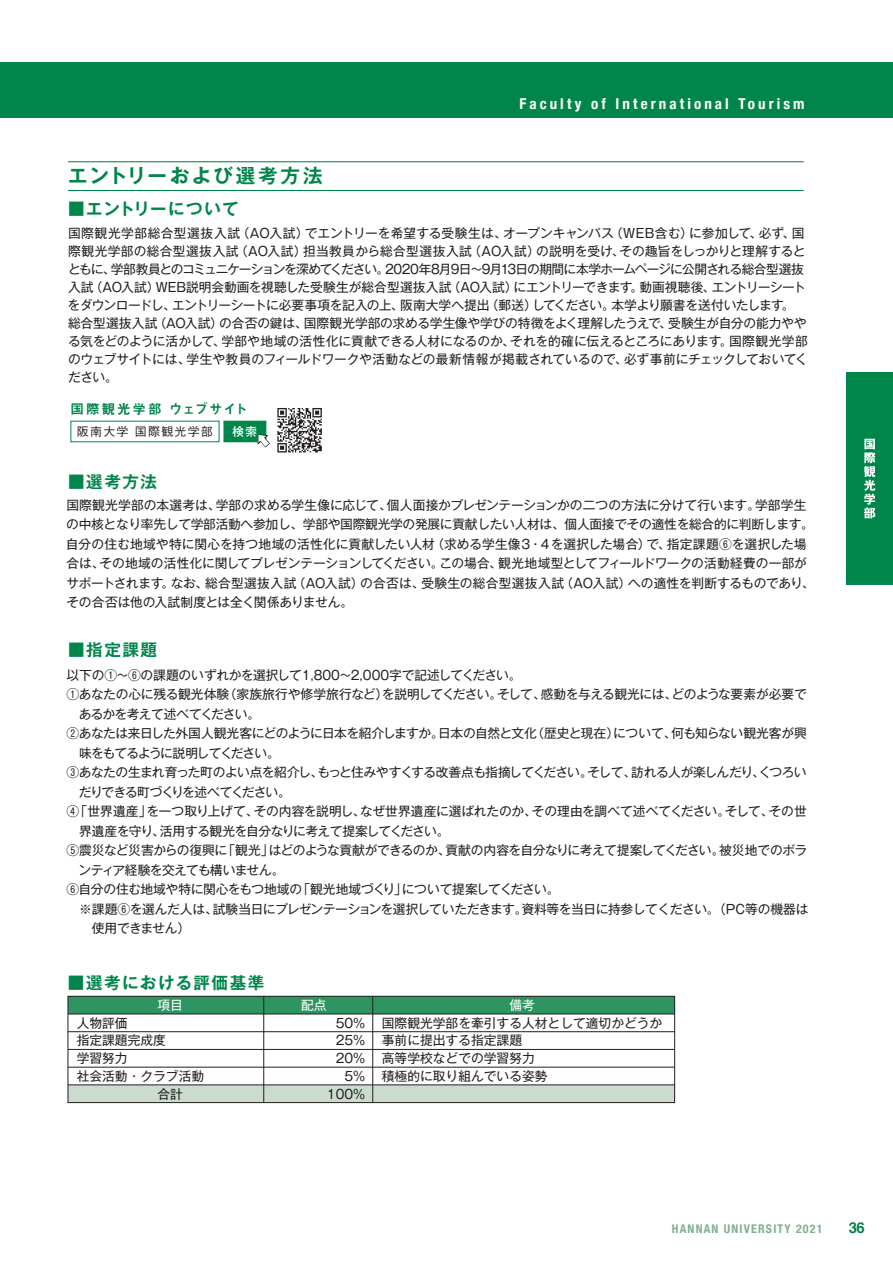
<style>
.page{position:relative;width:893px;height:1263px;background:#fff}
.page>*{position:absolute;margin:0;border:0;box-sizing:border-box;transform-origin:0 0}
.t1{font:700 19.5px "Gothic MB101 Pro De";letter-spacing:.12em;color:#00854a}
.t2{font:700 16.5px "Gothic MB101 Pro De";letter-spacing:.095em;color:#00854a}
.t3{font:700 16.5px "Gothic MB101 Pro De";letter-spacing:.07em;color:#00854a}
.t4{font:700 condensed 15px "Helvetica Neue";letter-spacing:.205em;color:#fff}
.t5{font:700 15px "Helvetica";color:#00854a}
.t6{font:13.5px "Midashi Go Pr 6 N MB31";letter-spacing:.15em;color:#00854a}
.t7{font:12.75px/18px "Gothic MB101 Pro";letter-spacing:-.02em;color:#231f20}
.t8{font:12.75px "Gothic MB101 Pro";letter-spacing:-.05em;color:#231f20}
.t9{font:12.75px/17.7px "Gothic MB101 Pro";color:#231f20}
.t10{font:12.75px "Gothic MB101 Pro";letter-spacing:.005em;color:#231f20}
.t11{font:12.75px "Gothic MB101 Pro";letter-spacing:-.075em;color:#231f20}
.t12{font:12.75px "Gothic MB101 Pro";letter-spacing:-.08em;color:#231f20}
.t13{font:12.75px "Gothic MB101 Pro";letter-spacing:-.04em;color:#231f20}
.t14{font:12.75px "Gothic MB101 Pro";color:#fff}
.t15{font:700 condensed 12px "Helvetica Neue";letter-spacing:.1em;color:#82b08f}
.t16{font:500 12px "Gothic BBB Pro";letter-spacing:.1em;color:#231f20}
.t17{font:700 12px "Futo Go B101 Pro";color:#fff}
</style>
<div class="page">
<div style="left:846px;top:372px;width:47px;height:213px;background:#00854a"></div>
<svg style="left:864px;top:439px;width:11px;height:79px"></svg>
<div style="left:0;top:63px;width:893px;height:55px;background:#00854a"></div>
<hr style="left:68px;top:161px;width:736px;height:1px;background:#00854a">
<hr style="left:68px;top:190px;width:736px;height:1px;background:#00854a">
<div style="left:68px;top:996px;width:607px;height:18px;background:#2e9461"></div>
<div style="left:68px;top:1085px;width:607px;height:17px;background:#cbdbce"></div>
<div style="left:68px;top:996px;width:607px;height:107px;border:1px solid #231f20"></div>
<hr style="left:68px;top:1031px;width:607px;height:1px;background:#231f20">
<hr style="left:68px;top:1049px;width:607px;height:1px;background:#231f20">
<hr style="left:68px;top:1067px;width:607px;height:1px;background:#231f20">
<hr style="left:68px;top:1084px;width:607px;height:1px;background:#231f20">
<hr style="left:263px;top:996px;width:1px;height:106px;background:#231f20">
<hr style="left:372px;top:996px;width:1px;height:106px;background:#231f20">
<hr style="left:68px;top:1014px;width:607px;height:1px;background:#231f20">
<div style="left:224px;top:421px;width:42px;height:21px;background:#00854a"></div>
<svg style="left:277px;top:408px;width:45px;height:44px"></svg>
<svg style="left:255px;top:432px;width:15px;height:16px"></svg>
<p class="t4" style="left:519px;top:91px;width:287px">Faculty of International Tourism</p>
<h1 class="t1" style="left:68px;top:160px;width:256px">エントリーおよび選考方法</h1>
<p class="t3" style="left:68px;top:195px;width:172px">■エントリーについて</p>
<p class="t7" style="left:68px;top:222px;width:742px">国際観光学部総合型選抜入試（AO入試）でエントリーを希望する受験生は、オープンキャンパス（WEB含む）に参加して、必ず、国際観光学部の総合型選抜入試（AO入試）担当教員から総合型選抜入試（AO入試）の説明を受け、その趣旨をしっかりと理解するとともに、学部教員とのコミュニケーションを深めてください。2020年8月9日～9月13日の期間に本学ホームページに公開される総合型選抜入試（AO入試）WEB説明会動画を視聴した受験生が総合型選抜入試（AO入試）にエントリーできます。動画視聴後、エントリーシートをダウンロードし、エントリーシートに必要事項を記入の上、阪南大学へ提出（郵送）してください。本学より願書を送付いたします。総合型選抜入試（AO入試）の合否の鍵は、国際観光学部の求める学生像や学びの特徴をよく理解したうえで、受験生が自分の能力ややる気をどのように活かして、学部や地域の活性化に貢献できる人材になるのか、それを的確に伝えるところにあります。国際観光学部のウェブサイトには、学生や教員のフィールドワークや活動などの最新情報が掲載されているので、必ず事前にチェックしておいてください。</p>
<p class="t6" style="left:71px;top:398px;width:178px">国際観光学部ウェブサイト</p>
<p class="t16" style="left:77px;top:422px;width:137px">阪南大学 国際観光学部</p>
<p class="t17" style="left:232px;top:422px;width:26px">検索</p>
<p class="t2" style="left:68px;top:468px;width:91px">■選考方法</p>
<p class="t10" style="left:66px;top:494px;width:742px">国際観光学部の本選考は、学部の求める学生像に応じて、個人面接かプレゼンテーションかの二つの方法に分けて行います。学部学生</p>
<p class="t7" style="left:66px;top:513px;width:750px;line-height:19.5px">の中核となり率先して学部活動へ参加し、学部や国際観光学の発展に貢献したい人材は、個人面接でその適性を総合的に判断します。自分の住む地域や特に関心を持つ地域の活性化に貢献したい人材（求める学生像３・４を選択した場合）で、指定課題⑥を選択した場合は、その地域の活性化に関してプレゼンテーションしてください。この場合、観光地域型としてフィールドワークの活動経費の一部がサポートされます。なお、総合型選抜入試（AO入試）の合否は、受験生の総合型選抜入試（AO入試）への適性を判断するものであり、その合否は他の入試制度とは全く関係ありません。</p>
<p class="t2" style="left:68px;top:636px;width:91px">■指定課題</p>
<p class="t7" style="left:66px;top:664px;width:457px">以下の①～⑥の課題のいずれかを選択して1,800～2,000字で記述してください。</p>
<p class="t7" style="left:66px;top:684px;width:742px">①あなたの心に残る観光体験（家族旅行や修学旅行など）を説明してください。そして、感動を与える観光には、どのような要素が必要で</p>
<p class="t8" style="left:79px;top:703px;width:183px">あるかを考えて述べてください。</p>
<p class="t7" style="left:66px;top:723px;width:742px">②あなたは来日した外国人観光客にどのように日本を紹介しますか。日本の自然と文化（歴史と現在）について、何も知らない観光客が興</p>
<p class="t12" style="left:79px;top:742px;width:202px">味をもてるように説明してください。</p>
<p class="t8" style="left:66px;top:762px;width:742px">③あなたの生まれ育った町のよい点を紹介し、もっと住みやすくする改善点も指摘してください。そして、訪れる人が楽しんだり、くつろい</p>
<p class="t11" style="left:79px;top:781px;width:214px">だりできる町づくりを述べてください。</p>
<p class="t7" style="left:66px;top:801px;width:742px">④「世界遺産」を一つ取り上げて、その内容を説明し、なぜ世界遺産に選ばれたのか、その理由を調べて述べてください。そして、その世</p>
<p class="t8" style="left:79px;top:820px;width:372px">界遺産を守り、活用する観光を自分なりに考えて提案してください。</p>
<p class="t7" style="left:66px;top:840px;width:742px">⑤震災など災害からの復興に「観光」はどのような貢献ができるのか、貢献の内容を自分なりに考えて提案してください。被災地でのボラ</p>
<p class="t8" style="left:78px;top:859px;width:208px">ンティア経験を交えても構いません。</p>
<p class="t7" style="left:66px;top:879px;width:495px">⑥自分の住む地域や特に関心をもつ地域の「観光地域づくり」について提案してください。</p>
<p class="t7" style="left:66px;top:898px;width:743px">　※課題⑥を選んだ人は、試験当日にプレゼンテーションを選択していただきます。資料等を当日に持参してください。（PC等の機器は</p>
<p class="t13" style="left:79px;top:918px;width:113px">　使用できません）</p>
<p class="t2" style="left:68px;top:969px;width:198px">■選考における評価基準</p>
<p class="t14" style="left:158px;top:994px;width:27px">項目</p>
<p class="t9" style="left:77px;top:1012px;width:129px">人物評価<br>指定課題完成度<br>学習努力<br>社会活動・クラブ活動</p>
<p class="t9" style="left:382px;top:1012px;width:282px">国際観光学部を牽引する人材として適切かどうか事前に提出する指定課題<br>高等学校などでの学習努力<br>積極的に取り組んでいる姿勢</p>
<p class="t7" style="left:158px;top:1083px;width:27px">合計</p>
<p class="t14" style="left:301px;top:994px;width:27px">配点</p>
<p class="t14" style="left:509px;top:994px;width:27px">備考</p>
<p class="t7" style="left:327px;top:1012px;width:40px;text-align:right">50%<br>25%<br>20%<br>5%<br>100%</p>
<p class="t15" style="left:672px;top:1219px;width:152px">HANNAN UNIVERSITY 2021</p>
<p class="t5" style="left:849px;top:1215px;width:18px">36</p>
</div>
